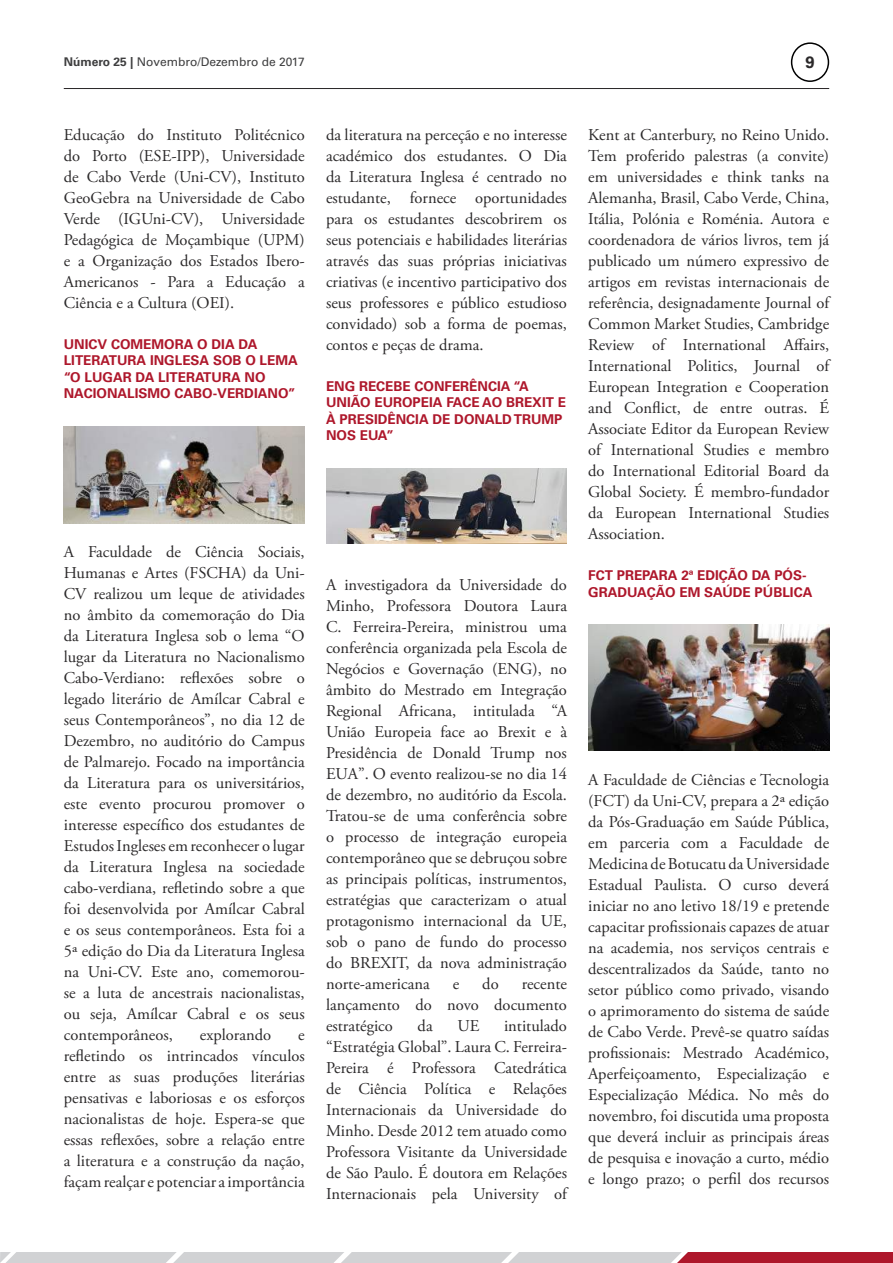
<style>
.page{position:relative;width:893px;height:1263px;background:#fff}
.page>*{position:absolute;margin:0;border:0;box-sizing:border-box;transform-origin:0 0}
.t1{font:16.5px/21px "Adobe Garamond Pro";color:#2b292a;text-align:justify}
.t2{font:700 16.5px "Univers LT Std";color:#2b292a}
.t3{font:700 13.5px/16.2px "Univers LT Std";color:#ae172b}
.t4{font:12px "Univers LT Std";color:#3e3e3f}
.s1{font-weight:700}
</style>
<div class="page">
<hr style="left:64px;top:88px;width:765px;height:1px;background:#282526">
<div style="left:791px;top:42px;width:38px;height:40px;border:2px solid #000;border-radius:50%"></div>
<svg style="left:0;top:1252px;width:893px;height:11px;background:#caa7ad"></svg>
<img style="left:64px;top:426px;width:241px;height:97px">
<img style="left:326px;top:468px;width:241px;height:75px">
<img style="left:588px;top:625px;width:241px;height:126px">
<p class="t4" style="left:64px;top:55px;width:243px"><span class="s1">Número 25 |</span> Novembro/Dezembro de 2017</p>
<p class="t2" style="left:805px;top:53px;width:11px">9</p>
<p class="t1" style="left:64px;top:124px;width:242px">Educação do Instituto Politécnico do Porto (ESE-IPP), Universidade de Cabo Verde (Uni-CV), Instituto GeoGebra na Universidade de Cabo Verde (IGUni-CV), Universidade Pedagógica de Moçambique (UPM) e a Organização dos Estados Ibero-Americanos - Para a Educação a Ciência e a Cultura (OEI).</p>
<p class="t3" style="left:64px;top:336px;width:236px">UNICV COMEMORA O DIA DA<br>LITERATURA INGLESA SOB O LEMA “O LUGAR DA LITERATURA NO<br>NACIONALISMO CABO-VERDIANO”</p>
<p class="t1" style="left:64px;top:542px;width:242px">A Faculdade de Ciência Sociais, Humanas e Artes (FSCHA) da Uni-CV realizou um leque de atividades no âmbito da comemoração do Dia da Literatura Inglesa sob o lema “O lugar da Literatura no Nacionalismo Cabo-Verdiano: reflexões sobre o legado literário de Amílcar Cabral e seus Contemporâneos”, no dia 12 de Dezembro, no auditório do Campus de Palmarejo. Focado na importância da Literatura para os universitários, este evento procurou promover o interesse específico dos estudantes de Estudos Ingleses em reconhecer o lugar da Literatura Inglesa na sociedade cabo-verdiana, refletindo sobre a que foi desenvolvida por Amílcar Cabral e os seus contemporâneos. Esta foi a 5ª edição do Dia da Literatura Inglesa na Uni-CV. Este ano, comemorou&shy;se a luta de ancestrais nacionalistas, ou seja, Amílcar Cabral e os seus contemporâneos,</p>
<p class="t1" style="left:200px;top:1025px;width:73px">explorando</p>
<p class="t1" style="left:64px;top:1025px;width:242px;text-indent:234px">e refletindo os intrincados vínculos entre as suas produções literárias pensativas e laboriosas e os esforços nacionalistas de hoje. Espera-se que essas reflexões, sobre a relação entre a literatura e a construção da nação, façam realçar e potenciar a importância</p>
<p class="t1" style="left:326px;top:124px;width:242px">da literatura na perceção e no interesse académico dos estudantes. O Dia da Literatura Inglesa é centrado no estudante, fornece oportunidades para os estudantes descobrirem os seus potenciais e habilidades literárias através das suas próprias iniciativas criativas (e incentivo participativo dos seus professores e público estudioso convidado) sob a forma de poemas, contos e peças de drama.</p>
<p class="t3" style="left:326px;top:378px;width:242px">ENG RECEBE CONFERÊNCIA “A<br>UNIÃO EUROPEIA FACE AO BREXIT E<br>À PRESIDÊNCIA DE DONALD TRUMP<br>NOS EUA”</p>
<p class="t1" style="left:326px;top:574px;width:242px">A investigadora da Universidade do Minho, Professora Doutora Laura C. Ferreira-Pereira, ministrou uma conferência organizada pela Escola de Negócios e Governação (ENG), no âmbito do Mestrado em Integração Regional Africana, intitulada “A União Europeia face ao Brexit e à Presidência de Donald Trump nos EUA”. O evento realizou-se no dia 14 de dezembro, no auditório da Escola.<br>Tratou-se de uma conferência sobre o processo de integração europeia contemporâneo que se debruçou sobre as principais políticas, instrumentos, estratégias que caracterizam o atual protagonismo internacional da UE, sob o pano de fundo do processo do BREXIT, da nova administração norte-americana</p>
<p class="t1" style="left:453px;top:973px;width:8px">e</p>
<p class="t1" style="left:482px;top:973px;width:18px">do</p>
<p class="t1" style="left:326px;top:973px;width:242px;text-indent:196px">recente lançamento do novo documento estratégico</p>
<p class="t1" style="left:326px;top:1015px;width:242px;text-indent:178px">intitulado “Estratégia Global”. Laura C. Ferreira-Pereira é Professora Catedrática de Ciência Política e Relações Internacionais da Universidade do Minho. Desde 2012 tem atuado como Professora Visitante da Universidade de São Paulo. É doutora em Relações Internacionais pela University of</p>
<p class="t1" style="left:418px;top:1015px;width:17px">da</p>
<p class="t1" style="left:457px;top:1015px;width:23px">UE</p>
<p class="t1" style="left:588px;top:124px;width:242px">Kent at Canterbury, no Reino Unido.<br>Tem proferido palestras (a convite) em universidades e think tanks na Alemanha, Brasil, Cabo Verde, China, Itália, Polónia e Roménia. Autora e coordenadora de vários livros, tem já publicado um número expressivo de artigos em revistas internacionais de referência, designadamente Journal of Common Market Studies, Cambridge Review of International Affairs, International Politics, Journal of European Integration e Cooperation and Conflict, de entre outras. É Associate Editor da European Review of International Studies e membro do International Editorial Board da Global Society. É membro-fundador da European International Studies Association.</p>
<p class="t3" style="left:588px;top:567px;width:226px">FCT PREPARA 2ª EDIÇÃO DA PÓS-<br>GRADUAÇÃO EM SAÚDE PÚBLICA</p>
<p class="t1" style="left:588px;top:769px;width:242px">A Faculdade de Ciências e Tecnologia (FCT) da Uni-CV, prepara a 2ª edição da Pós-Graduação em Saúde Pública, em parceria com a Faculdade de Medicina de Botucatu da Universidade Estadual Paulista. O curso deverá iniciar no ano letivo 18/19 e pretende capacitar profissionais capazes de atuar na academia, nos serviços centrais e descentralizados da Saúde, tanto no setor público como privado, visando o aprimoramento do sistema de saúde de Cabo Verde. Prevê-se quatro saídas profissionais: Mestrado Académico, Aperfeiçoamento, Especialização e Especialização Médica. No mês do novembro, foi discutida uma proposta que deverá incluir as principais áreas de pesquisa e inovação a curto, médio e longo prazo; o perfil dos recursos</p>
</div>
